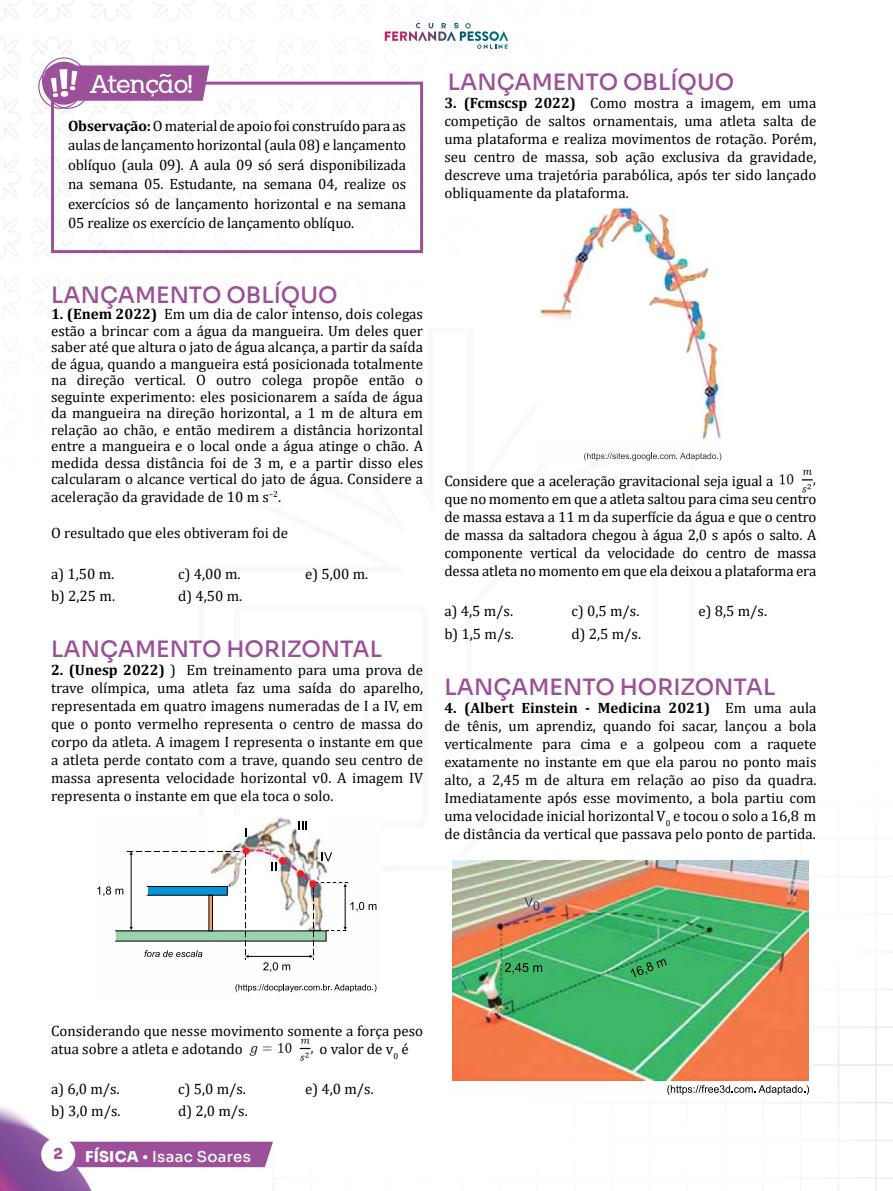
<style>
.page{position:relative;width:893px;height:1191px;background:#fff}
.page>*{position:absolute;margin:0;border:0;box-sizing:border-box;transform-origin:0 0}
.t1{font:500 22.5px "Sora";color:#9b509a}
.t2{font:22.5px "Pamuci";color:#fff}
.t3{font:15px/18px "Cambria";letter-spacing:-.01em;color:#000}
.t4{font:500 15px "Sora";letter-spacing:.02em;color:#fff}
.t5{font:15px "Sora";color:#9d509a}
.s1{font-weight:700}
.s2{font-weight:400}
.s3{font-family:"Bagatela";font-weight:700}
</style>
<div class="page">
<img style="left:0;top:0;width:893px;height:1191px">
<img style="left:0;top:1081px;width:131px;height:110px">
<div style="left:44px;top:1140px;width:28px;height:28px;background:#fff;border-radius:50%"></div>
<div style="left:41px;top:1137px;width:34px;height:34px;border:6px solid #fff;border-radius:50%"></div>
<svg style="left:195px;top:325px;width:505px;height:548px"></svg>
<svg style="left:409px;top:23px;width:99px;height:26px"></svg>
<div style="left:94px;top:816px;width:286px;height:180px;background:#fefefe"></div>
<img style="left:233px;top:818px;width:88px;height:29px">
<svg style="left:298px;top:821px;width:9px;height:9px"></svg>
<svg style="left:97px;top:847px;width:279px;height:125px"></svg>
<svg style="left:235px;top:984px;width:141px;height:8px"></svg>
<img style="left:246px;top:1037px;width:70px;height:25px">
<div style="left:537px;top:205px;width:187px;height:258px;background:#fefefe"></div>
<img style="left:539px;top:206px;width:182px;height:233px">
<svg style="left:584px;top:453px;width:137px;height:8px"></svg>
<img style="left:777px;top:469px;width:39px;height:24px">
<div style="left:448px;top:857px;width:365px;height:241px;background:#fefefe"></div>
<img style="left:452px;top:861px;width:357px;height:219px">
<svg style="left:525px;top:897px;width:14px;height:13px"></svg>
<svg style="left:505px;top:963px;width:37px;height:10px"></svg>
<svg style="left:631px;top:959px;width:36px;height:18px"></svg>
<svg style="left:667px;top:1085px;width:142px;height:10px"></svg>
<div style="left:51px;top:82px;width:372px;height:171px;border:3px solid #9d509a"></div>
<svg style="left:38px;top:57px;width:171px;height:52px"></svg>
<h1 class="t2" style="left:90px;top:68px;width:104px">Atenção!</h1>
<p class="t3" style="left:68px;top:116px;width:340px;line-height:19.5px;text-align:justify"><span class="s1">Observação:</span> O material de apoio foi construído para as aulas de lançamento horizontal (aula 08) e lançamento oblíquo (aula 09). A aula 09 só será disponibilizada na semana 05. Estudante, na semana 04, realize os exercícios só de lançamento horizontal e na semana 05 realize os exercício de lançamento oblíquo.</p>
<h1 class="t1" style="left:51px;top:276px;width:288px">LANÇAMENTO OBLÍQUO</h1>
<p class="t3" style="left:51px;top:306px;width:374px;line-height:16.5px;text-align:justify"><span class="s1">1. (Enem 2022)</span> Em um dia de calor intenso, dois colegas estão a brincar com a água da mangueira. Um deles quer saber até que altura o jato de água alcança, a partir da saída de água, quando a mangueira está posicionada totalmente na direção vertical. O outro colega propõe então o seguinte experimento: eles posicionarem a saída de água da mangueira na direção horizontal, a 1 m de altura em relação ao chão, e então medirem a distância horizontal entre a mangueira e o local onde a água atinge o chão. A medida dessa distância foi de 3 m, e a partir disso eles calcularam o alcance vertical do jato de água. Considere a</p>
<p class="t3" style="left:51px;top:488px;width:232px">aceleração da gravidade de 10 m s<sup>–2</sup>.</p>
<p class="t3" style="left:51px;top:524px;width:238px">O resultado que eles obtiveram foi de</p>
<p class="t3" style="left:51px;top:562px;width:66px;line-height:22.2px">a) 1,50 m. b) 2,25 m.</p>
<p class="t3" style="left:178px;top:562px;width:66px;line-height:22.2px">c) 4,00 m. d) 4,50 m.</p>
<p class="t3" style="left:305px;top:564px;width:65px">e) 5,00 m.</p>
<h1 class="t1" style="left:51px;top:631px;width:332px">LANÇAMENTO HORIZONTAL</h1>
<p class="t3" style="left:51px;top:661px;width:374px;text-align:justify"><span class="s1">2. (Unesp 2022)</span> ) Em treinamento para uma prova de trave olímpica, uma atleta faz uma saída do aparelho, representada em quatro imagens numeradas de I a IV, em que o ponto vermelho representa o centro de massa do corpo da atleta. A imagem I representa o instante em que a atleta perde contato com a trave, quando seu centro de massa apresenta velocidade horizontal v0. A imagem IV representa o instante em que ela toca o solo.</p>
<h1 class="t1" style="left:448px;top:63px;width:288px">LANÇAMENTO OBLÍQUO</h1>
<p class="t3" style="left:444px;top:94px;width:374px;text-align:justify"><span class="s1">3. (Fcmscsp 2022)</span> Como mostra a imagem, em uma competição de saltos ornamentais, uma atleta salta de uma plataforma e realiza movimentos de rotação. Porém, seu centro de massa, sob ação exclusiva da gravidade, descreve uma trajetória parabólica, após ter sido lançado obliquamente da plataforma.</p>
<p class="t3" style="left:444px;top:472px;width:374px">Considere que a aceleração gravitacional seja igual a<br>que no momento em que a atleta saltou para cima seu centro de massa estava a 11 m da superfície da água e que o centro de massa da saltadora chegou à água 2,0 s após o salto. A componente vertical da velocidade do centro de massa dessa atleta no momento em que ela deixou a plataforma era</p>
<p class="t3" style="left:444px;top:600px;width:71px;line-height:22.2px">a) 4,5 m/s. b) 1,5 m/s.</p>
<p class="t3" style="left:571px;top:600px;width:71px;line-height:22.2px">c) 0,5 m/s. d) 2,5 m/s.</p>
<p class="t3" style="left:698px;top:602px;width:70px">e) 8,5 m/s.</p>
<h1 class="t1" style="left:444px;top:668px;width:332px">LANÇAMENTO HORIZONTAL</h1>
<p class="t3" style="left:444px;top:699px;width:374px;text-align:justify"><span class="s1">4. (Albert Einstein - Medicina 2021)</span> Em uma aula de tênis, um aprendiz, quando foi sacar, lançou a bola verticalmente para cima e a golpeou com a raquete exatamente no instante em que ela parou no ponto mais alto, a 2,45 m de altura em relação ao piso da quadra.<br>Imediatamente após esse movimento, a bola partiu com uma velocidade inicial horizontal V<sub>0</sub> e tocou o solo a 16,8 m de distância da vertical que passava pelo ponto de partida.</p>
<p class="t3" style="left:51px;top:1021px;width:374px">Considerando que nesse movimento somente a força peso atua sobre a atleta e adotando</p>
<p class="t3" style="left:320px;top:1039px;width:91px">o valor de v<sub>0</sub> é</p>
<p class="t3" style="left:51px;top:1077px;width:71px;line-height:22.2px">a) 6,0 m/s. b) 3,0 m/s.</p>
<p class="t3" style="left:178px;top:1077px;width:71px;line-height:22.2px">c) 5,0 m/s. d) 2,0 m/s.</p>
<p class="t3" style="left:305px;top:1079px;width:70px">e) 4,0 m/s.</p>
<p class="t5" style="left:53px;top:1141px;width:11px">2</p>
<p class="t4" style="left:85px;top:1143px;width:167px"><span class="s2">FÍSICA</span> <span class="s3">•</span> Isaac Soares</p>
</div>
